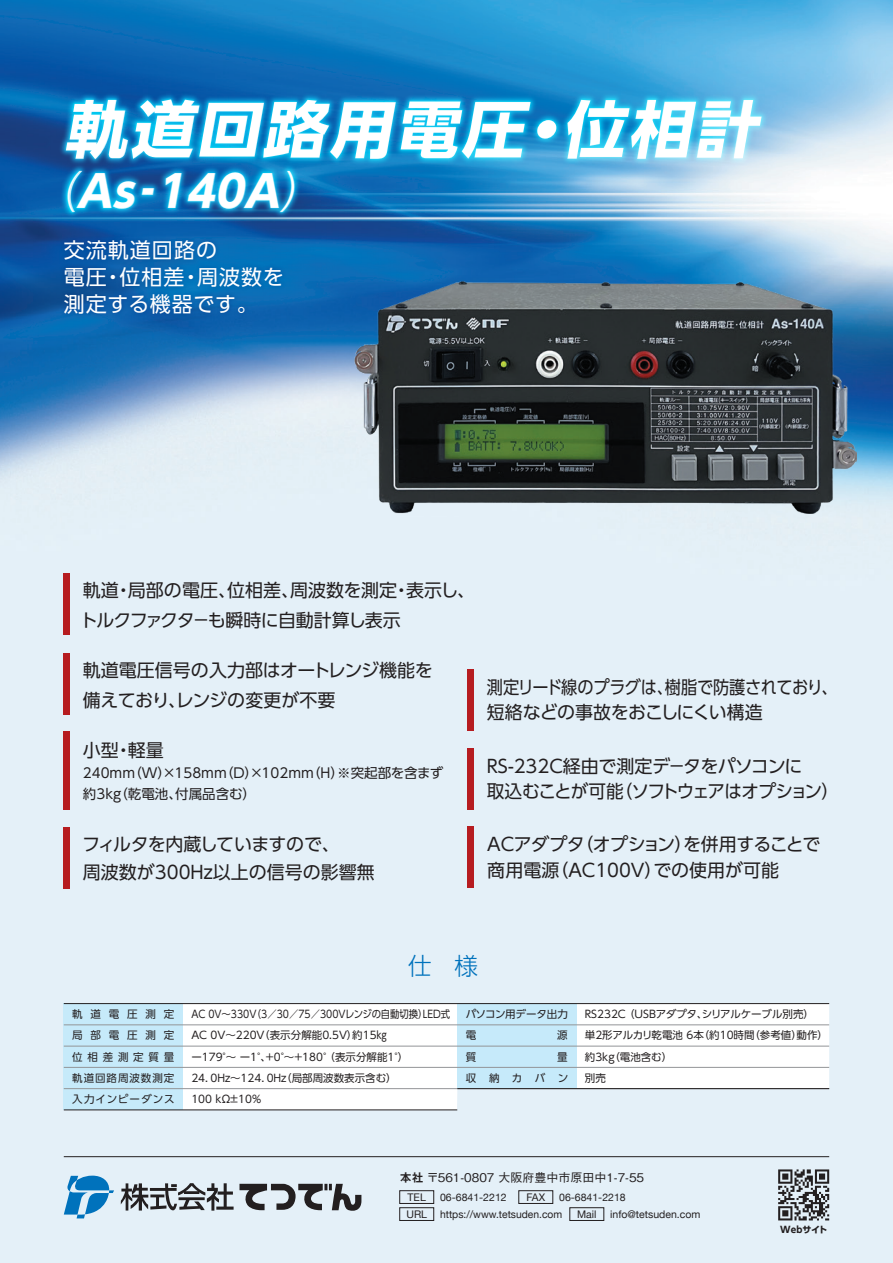
<style>
.page{position:relative;width:893px;height:1263px;background:#fff}
.page>*{position:absolute;margin:0;border:0;box-sizing:border-box;transform-origin:0 0}
.t1{font:italic 700 62.1px "UD Shin Go Pro";color:#fff}
.t2{font:italic 700 43.5px "UD Shin Go Pro";color:#fff}
.t3{font:300 24px "UD Shin Go Pro";color:#0072bc}
.t4{font:21px/27px "UD Shin Go Pro";letter-spacing:.05em;color:#fff}
.t5{font:18px/30px "UD Shin Go Pro";letter-spacing:-.015em;color:#231f20}
.t6{font:18px/25.5px "UD Shin Go Pro";letter-spacing:-.035em;color:#231f20}
.t7{font:18px/25.5px "UD Shin Go Pro";letter-spacing:-.015em;color:#231f20;scale:.9 1}
.t8{font:13.5px/21px "UD Shin Go Pro";color:#231f20}
.t9{font:500 12px "Gothic BBB Pro";color:#231f20}
.t10{font:10.5px/21.3px "UD Shin Go Pro";color:#231f20;scale:.89 1}
.t11{font:10.5px/21.3px "UD Shin Go Pro";color:#231f20;text-align:justify}
.t12{font:10.5px/17px "Helvetica Neue";color:#231f20}
.t13{font:10.5px/21.3px "UD Shin Go Pro";letter-spacing:-.02em;color:#231f20}
.t14{font:700 9px "UD Shin Go Pro";color:#231f20}
.s1{font-weight:300}
.s2{font-family:"Midashi Go Pro MB31";font-weight:400}
</style>
<div class="page">
<img style="left:0;top:0;width:893px;height:1263px">
<svg style="left:183px;top:1004px;width:646px;height:106px"></svg>
<div style="left:457px;top:1003px;width:119px;height:86px;background:#c6eafa"></div>
<svg style="left:121px;top:1183px;width:240px;height:28px;background:#93989d"></svg>
<svg style="left:64px;top:1175px;width:50px;height:43px;background:#69acd7"></svg>
<hr style="left:64px;top:1156px;width:765px;height:1px;background:#231f20">
<div style="left:399px;top:1207px;width:35px;height:14px;border:1px solid #231f20"></div>
<div style="left:399px;top:1190px;width:35px;height:14px;border:1px solid #231f20"></div>
<div style="left:519px;top:1190px;width:34px;height:14px;border:1px solid #231f20"></div>
<div style="left:570px;top:1207px;width:34px;height:14px;border:1px solid #231f20"></div>
<div style="left:64px;top:732px;width:6px;height:78px;background:#b61c20"></div>
<div style="left:64px;top:827px;width:6px;height:61px;background:#b61c20"></div>
<div style="left:64px;top:653px;width:6px;height:62px;background:#b61c20"></div>
<div style="left:64px;top:573px;width:6px;height:62px;background:#b61c20"></div>
<div style="left:468px;top:826px;width:6px;height:62px;background:#b61c20"></div>
<img style="left:45px;top:91px;width:728px;height:140px">
<img style="left:49px;top:96px;width:721px;height:131px">
<svg style="left:66px;top:99px;width:696px;height:113px;background:#2db0dd"></svg>
<img style="left:57px;top:233px;width:233px;height:93px">
<div style="left:64px;top:1003px;width:119px;height:107px;background:#c6eafa"></div>
<img style="left:355px;top:281px;width:502px;height:232px">
<hr style="left:64px;top:1088px;width:765px;height:1px;background:#939598">
<hr style="left:64px;top:1067px;width:765px;height:1px;background:#939598">
<hr style="left:64px;top:1046px;width:765px;height:1px;background:#939598">
<hr style="left:64px;top:1024px;width:765px;height:1px;background:#939598">
<hr style="left:64px;top:1003px;width:765px;height:1px;background:#231f20">
<div style="left:468px;top:669px;width:6px;height:62px;background:#b61c20"></div>
<div style="left:468px;top:748px;width:6px;height:61px;background:#b61c20"></div>
<hr style="left:64px;top:1109px;width:393px;height:1px;background:#231f20">
<hr style="left:457px;top:1088px;width:372px;height:1px;background:#231f20">
<svg style="left:778px;top:1169px;width:51px;height:51px;background:#83878b"></svg>
<h1 class="t1" style="left:64px;top:79px;width:712px">軌道回路用電圧・位相計</h1>
<h2 class="t2" style="left:32px;top:156px;width:305px"><span class="s1">（</span>As‐140A<span class="s1">）</span></h2>
<p class="t4" style="left:64px;top:236px;width:221px">交流軌道回路の<br>電圧・位相差・周波数を測定する機器です。</p>
<p class="t5" style="left:80px;top:575px;width:397px">軌道・局部の電圧、位相差、周波数を測定・表示し、トルクファクタ－も瞬時に自動計算し表示</p>
<p class="t5" style="left:83px;top:655px;width:351px">軌道電圧信号の入力部はオートレンジ機能を備えており、レンジの変更が不要</p>
<p class="t5" style="left:83px;top:735px;width:82px">小型・軽量</p>
<p class="t8" style="left:83px;top:762px;width:362px">240mm（W）×158mm（D）×102mm（H）※突起部を含まず約3kg（乾電池、付属品含む）</p>
<p class="t5" style="left:82px;top:829px;width:294px;line-height:28.5px">フィルタを内蔵していますので、<br>周波数が300Hz以上の信号の影響無</p>
<p class="t7" style="left:487px;top:673px;width:391px">測定リード線のプラグは、樹脂で防護されており、短絡などの事故をおこしにくい構造</p>
<p class="t6" style="left:487px;top:752px;width:354px">RS-232C経由で測定デ－タをパソコンに<br>取込むことが可能（ソフトウェアはオプション）</p>
<p class="t5" style="left:487px;top:831px;width:335px;line-height:25.5px">ACアダプタ（オプション）を併用することで商用電源（AC100V）での使用が可能</p>
<h3 class="t3" style="left:408px;top:946px;width:72px">仕 様</h3>
<p class="t11" style="left:72px;top:1003px;width:104px">軌道電圧測定局部電圧測定位相差測定質量軌道回路周波数測定入力インピーダンス</p>
<p class="t10" style="left:191px;top:1003px;width:292px">AC 0V～330V（3／30／75／300Vレンジの自動切換）LED式<br>AC 0V～220V（表示分解能0.5V）約15㎏<br>ー179°～ ー1°、＋0°～＋180°（表示分解能1°）<br>24．0Hz～124．0Hz（局部周波数表示含む）<br>100 kΩ±10％</p>
<p class="t13" style="left:466px;top:1003px;width:104px">パソコン用データ出力電</p>
<p class="t11" style="left:557px;top:1024px;width:12px">源</p>
<p class="t11" style="left:466px;top:1046px;width:12px">質</p>
<p class="t11" style="left:466px;top:1046px;width:104px;text-align:right">量<br>収納カバン</p>
<p class="t11" style="left:585px;top:1003px;width:245px;text-align:left">RS232C （USBアダプタ、シリアルケーブル別売）単2形アルカリ乾電池 6本（約10時間（参考値）動作）約3kg（電池含む）<br>別売</p>
<p class="t9" style="left:400px;top:1168px;width:246px"><span class="s2">本社</span> 〒561-0807 大阪府豊中市原田中1-7-55</p>
<p class="t12" style="left:408px;top:1189px;width:20px">TEL</p>
<p class="t12" style="left:440px;top:1189px;width:68px">06-6841-2212</p>
<p class="t12" style="left:526px;top:1189px;width:20px">FAX</p>
<p class="t12" style="left:577px;top:1189px;width:50px;text-indent:-18px">06-6841-2218<br>Mail</p>
<p class="t12" style="left:406px;top:1206px;width:157px">URL https://www.tetsuden.com</p>
<p class="t12" style="left:610px;top:1206px;width:92px">info@tetsuden.com</p>
<p class="t14" style="left:780px;top:1222px;width:49px">Webサイト</p>
</div>
